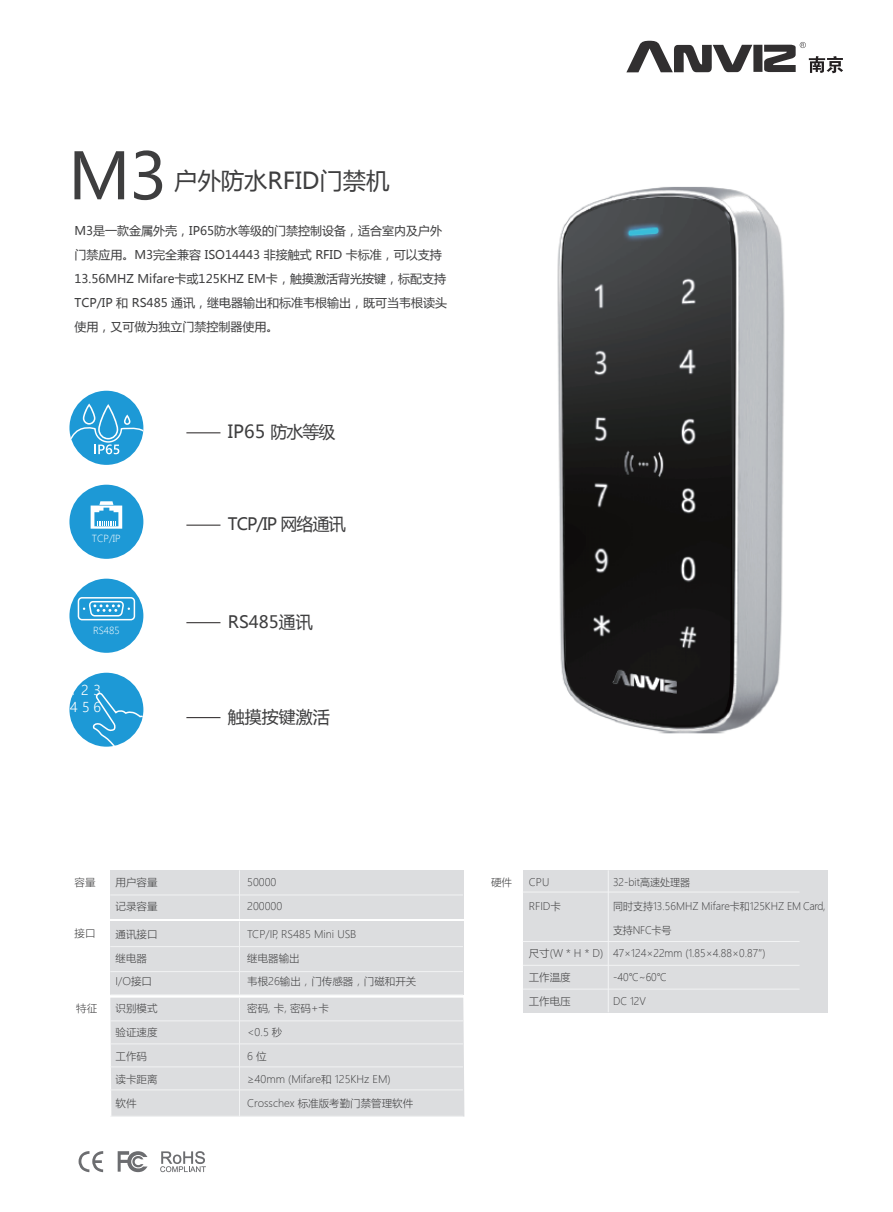
<style>
.page{position:relative;width:893px;height:1212px;background:#fff}
.page>*{position:absolute;margin:0;border:0;box-sizing:border-box;transform-origin:0 0}
.t1{font:63.6px "Microsoft Ya Hei";color:#3e3e3f}
.t2{font:23.25px "Microsoft Ya Hei";color:#3e3e3f}
.t3{font:18px "Microsoft Ya Hei";color:#3e3e3f}
.t4{font:16.95px "Microsoft Ya Hei";color:#3e3e3f}
.t5{font:16.95px "Microsoft Ya Hei";letter-spacing:-.055em;color:#3e3e3f}
.t6{font:300 14.4px/16.8px "Segoe UI";color:#fff}
.t7{font:12px/24px "Microsoft Ya Hei";color:#3e3e3f}
.t8{font:300 10.5px "Microsoft Ya Hei";color:#3e3e3f}
.t9{font:300 10.5px "Microsoft Ya Hei";color:#3e3e3f;scale:.95 1}
.t10{font:300 10.5px "Microsoft Ya Hei";letter-spacing:-.02em;color:#3e3e3f;scale:.95 1}
.t11{font:300 10.2px "Segoe UI";color:#fff}
.s1{font-size:16.95px}
</style>
<div class="page">
<div style="left:69px;top:673px;width:74px;height:74px;background:#1d99d6;border-radius:50%"></div>
<svg style="left:91px;top:693px;width:52px;height:54px"></svg>
<hr style="left:186px;top:622px;width:34px;height:1px;background:#231f20">
<hr style="left:186px;top:717px;width:34px;height:1px;background:#231f20">
<hr style="left:186px;top:525px;width:34px;height:1px;background:#231f20">
<hr style="left:186px;top:433px;width:34px;height:1px;background:#231f20">
<div style="left:69px;top:485px;width:74px;height:74px;background:#1d99d6;border-radius:50%"></div>
<svg style="left:91px;top:501px;width:31px;height:28px"></svg>
<div style="left:69px;top:579px;width:74px;height:74px;background:#1d99d6;border-radius:50%"></div>
<div style="left:78px;top:597px;width:57px;height:23px;border:2px solid #fff;border-radius:4px"></div>
<svg style="left:83px;top:601px;width:47px;height:16px"></svg>
<div style="left:110px;top:997px;width:354px;height:119px;background:#dcdddf"></div>
<div style="left:110px;top:921px;width:353px;height:74px;background:#dcdddf"></div>
<div style="left:110px;top:870px;width:353px;height:48px;background:#dcdddf"></div>
<hr style="left:239px;top:997px;width:1px;height:119px;background:#f2f3f4">
<hr style="left:239px;top:921px;width:1px;height:74px;background:#f2f3f4">
<hr style="left:239px;top:870px;width:1px;height:49px;background:#f2f3f4">
<hr style="left:110px;top:894px;width:353px;height:1px;background:#f2f3f4">
<hr style="left:110px;top:971px;width:353px;height:1px;background:#f2f3f4">
<hr style="left:110px;top:946px;width:353px;height:1px;background:#f2f3f4">
<hr style="left:110px;top:994px;width:353px;height:1px;background:#f2f3f4">
<hr style="left:110px;top:1020px;width:353px;height:1px;background:#f2f3f4">
<hr style="left:110px;top:1043px;width:353px;height:1px;background:#f2f3f4">
<hr style="left:110px;top:1066px;width:353px;height:1px;background:#f2f3f4">
<hr style="left:110px;top:1089px;width:353px;height:1px;background:#f2f3f4">
<hr style="left:110px;top:1116px;width:353px;height:1px;background:#f2f3f4">
<div style="left:69px;top:391px;width:74px;height:74px;background:#1d99d6;border-radius:50%"></div>
<svg style="left:69px;top:403px;width:74px;height:51px"></svg>
<svg style="left:160px;top:1151px;width:46px;height:21px"></svg>
<svg style="left:79px;top:1151px;width:24px;height:21px"></svg>
<svg style="left:118px;top:1151px;width:30px;height:21px"></svg>
<div style="left:523px;top:870px;width:305px;height:142px;background:#dcdddf"></div>
<div style="left:753px;top:45px;width:9px;height:27px;background:#312f30"></div>
<svg style="left:626px;top:41px;width:127px;height:31px"></svg>
<svg style="left:764px;top:42px;width:79px;height:31px"></svg>
<hr style="left:523px;top:941px;width:277px;height:1px;background:#f2f3f4">
<hr style="left:523px;top:892px;width:277px;height:1px;background:#f2f3f4">
<hr style="left:523px;top:965px;width:277px;height:1px;background:#f2f3f4">
<hr style="left:523px;top:989px;width:277px;height:1px;background:#f2f3f4">
<hr style="left:608px;top:870px;width:1px;height:142px;background:#f2f3f4">
<img style="left:557px;top:187px;width:228px;height:547px">
<h1 class="t1" style="left:68px;top:133px;width:100px">M3</h1>
<h2 class="t2" style="left:174px;top:165px;width:217px">户外防水RFID门禁机</h2>
<p class="t7" style="left:75px;top:219px;width:374px">M3是一款金属外壳，IP65防水等级的门禁控制设备，适合室内及户外门禁应用。M3完全兼容 ISO14443 非接触式 RFID 卡标准，可以支持13.56MHZ Mifare卡或125KHZ EM卡，触摸激活背光按键，标配支持TCP/IP 和 RS485 通讯，继电器输出和标准韦根输出，既可当韦根读头使用，又可做为独立门禁控制器使用。</p>
<h3 class="t3" style="left:228px;top:420px;width:109px">IP65 <span class="s1">防水等级</span></h3>
<p class="t11" style="left:92px;top:532px;width:30px">TCP/IP</p>
<p class="t11" style="left:93px;top:623px;width:28px">RS485</p>
<h3 class="t6" style="left:70px;top:681px;width:33px">1 2 3<br>456</h3>
<h3 class="t5" style="left:228px;top:513px;width:119px">TCP/IP 网络通讯</h3>
<h3 class="t4" style="left:228px;top:610px;width:86px">RS485通讯</h3>
<h3 class="t4" style="left:228px;top:705px;width:104px">触摸按键激活</h3>
<p class="t8" style="left:75px;top:875px;width:22px">容量</p>
<p class="t8" style="left:116px;top:875px;width:43px">用户容量</p>
<p class="t8" style="left:116px;top:899px;width:43px">记录容量</p>
<p class="t8" style="left:75px;top:926px;width:22px">接口</p>
<p class="t8" style="left:76px;top:1001px;width:22px">特征</p>
<p class="t8" style="left:116px;top:927px;width:43px">通讯接口</p>
<p class="t8" style="left:116px;top:951px;width:33px">继电器</p>
<p class="t8" style="left:116px;top:974px;width:38px">I/O接口</p>
<p class="t8" style="left:116px;top:1001px;width:43px">识别模式</p>
<p class="t8" style="left:116px;top:1025px;width:43px">验证速度</p>
<p class="t8" style="left:116px;top:1049px;width:33px">工作码</p>
<p class="t8" style="left:116px;top:1072px;width:43px">读卡距离</p>
<p class="t8" style="left:116px;top:1096px;width:22px">软件</p>
<p class="t8" style="left:247px;top:875px;width:31px">50000</p>
<p class="t8" style="left:247px;top:899px;width:37px">200000</p>
<p class="t8" style="left:247px;top:927px;width:111px">TCP/IP, RS485 Mini USB</p>
<p class="t8" style="left:247px;top:951px;width:54px">继电器输出</p>
<p class="t8" style="left:247px;top:974px;width:171px">韦根26输出，门传感器，门磁和开关</p>
<p class="t8" style="left:247px;top:1001px;width:83px">密码, 卡, 密码+卡</p>
<p class="t8" style="left:247px;top:1025px;width:37px">&lt;0.5 秒</p>
<p class="t8" style="left:247px;top:1049px;width:21px">6 位</p>
<p class="t8" style="left:247px;top:1072px;width:145px">≥40mm (Mifare和 125KHz EM)</p>
<p class="t8" style="left:247px;top:1096px;width:167px">Crosschex 标准版考勤门禁管理软件</p>
<p class="t8" style="left:491px;top:875px;width:22px">硬件</p>
<p class="t8" style="left:529px;top:875px;width:22px">CPU</p>
<p class="t8" style="left:529px;top:899px;width:34px">RFID卡</p>
<p class="t8" style="left:529px;top:946px;width:76px">尺寸(W * H * D)</p>
<p class="t8" style="left:529px;top:970px;width:43px">工作温度</p>
<p class="t8" style="left:529px;top:994px;width:43px">工作电压</p>
<p class="t9" style="left:613px;top:875px;width:83px">32-bit高速处理器</p>
<p class="t9" style="left:613px;top:899px;width:225px">同时支持13.56MHZ Mifare卡和125KHZ EM Card,</p>
<p class="t10" style="left:613px;top:923px;width:63px">支持NFC卡号</p>
<p class="t9" style="left:613px;top:946px;width:162px">47×124×22mm (1.85×4.88×0.87″)</p>
<p class="t9" style="left:613px;top:970px;width:58px">-40℃~60℃</p>
<p class="t9" style="left:613px;top:994px;width:36px">DC 12V</p>
</div>
